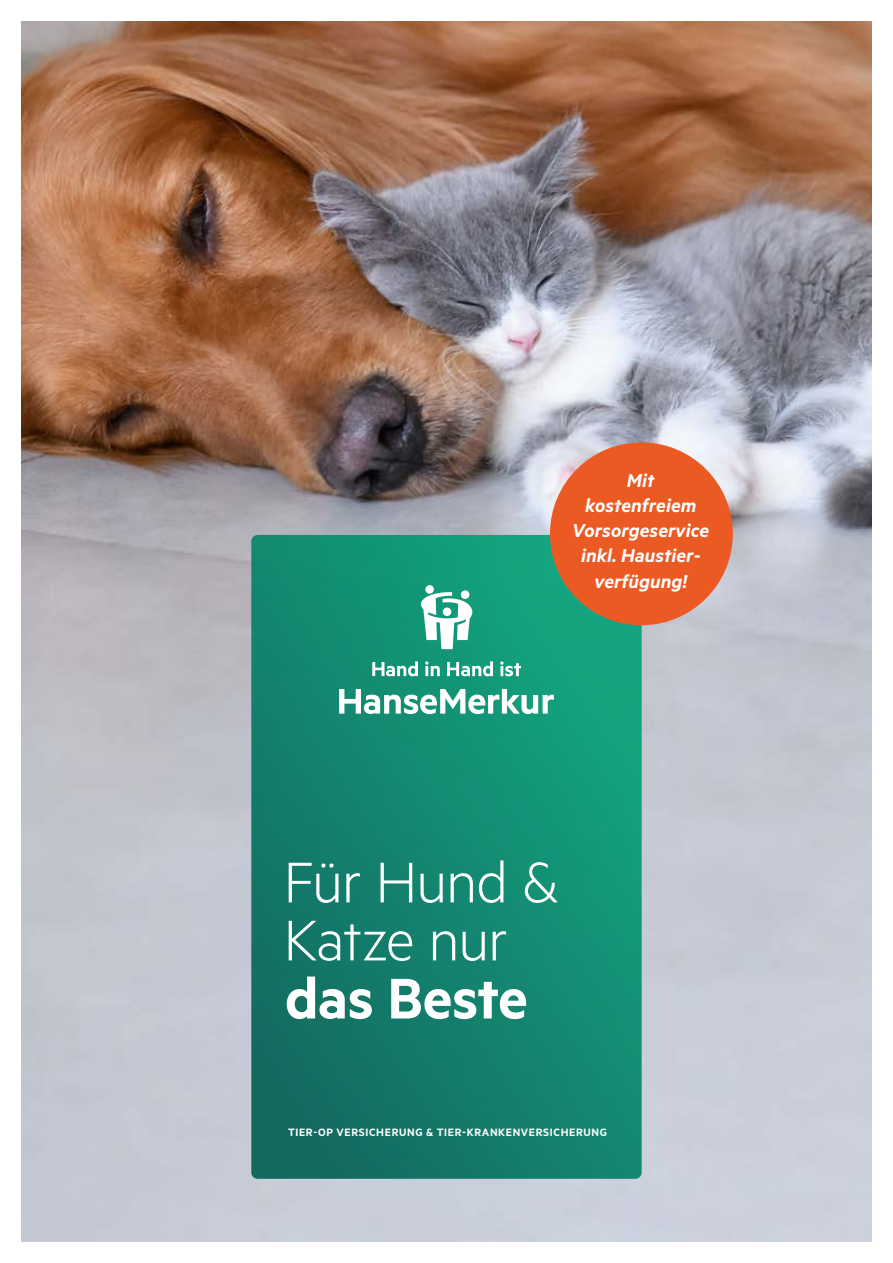
<style>
.page{position:relative;width:893px;height:1263px;background:#fff}
.page>*{position:absolute;margin:0;border:0;box-sizing:border-box;transform-origin:0 0}
.t1{font:300 64.5px/58.1px "Metric Alt";letter-spacing:-.02em;color:#fff}
.t2{font:600 64.5px "Metric Alt";letter-spacing:-.01em;color:#fff}
.t3{font:italic 600 21px/25.2px "Metric Alt";letter-spacing:.005em;color:#fff;text-align:center}
.t4{font:600 12px "Metric Alt";letter-spacing:.055em;color:#fff}
</style>
<div class="page">
<img style="left:21px;top:21px;width:851px;height:1221px">
<svg style="left:251px;top:535px;width:391px;height:644px;background:#138770"></svg>
<div style="left:425px;top:585px;width:9px;height:9px;background:#fff;border-radius:50%"></div>
<svg style="left:421px;top:592px;width:51px;height:57px"></svg>
<div style="left:461px;top:590px;width:8px;height:9px;background:#fff;border-radius:50%"></div>
<div style="left:443px;top:607px;width:8px;height:9px;background:#fff;border-radius:50%"></div>
<svg style="left:339px;top:689px;width:215px;height:25px"></svg>
<svg style="left:372px;top:661px;width:149px;height:15px"></svg>
<div style="left:550px;top:442px;width:183px;height:183px;background:#eb5a23;border-radius:50%"></div>
<p class="t3" style="left:572px;top:467px;width:138px">Mit kostenfreiem<br>Vorsorgeservice inkl. Haustier&shy;verfügung!</p>
<h1 class="t1" style="left:284px;top:850px;width:277px">Für Hund &amp;<br>Katze nur</h1>
<h1 class="t2" style="left:285px;top:960px;width:244px">das Beste</h1>
<p class="t4" style="left:288px;top:1125px;width:320px">TIER-OP VERSICHERUNG &amp; TIER-KRANKENVERSICHERUNG</p>
</div>
